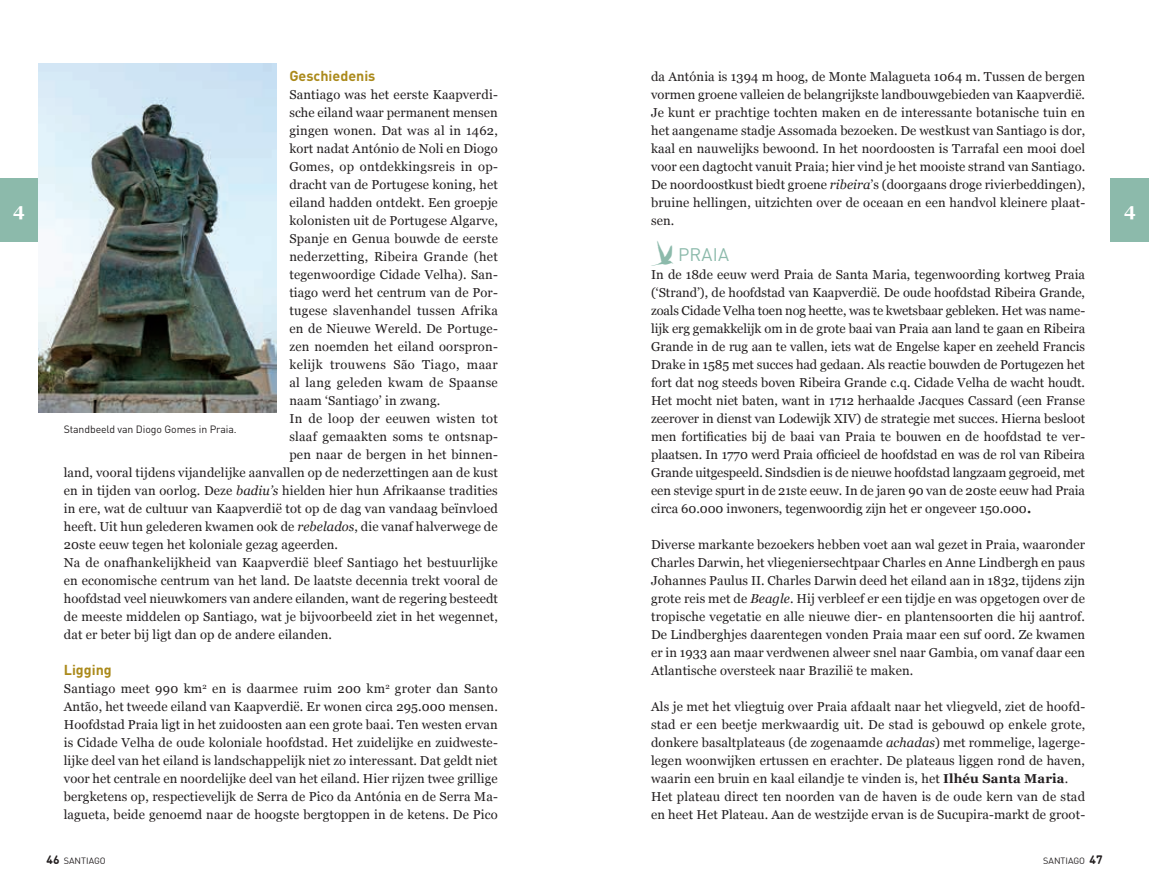
<style>
.page{position:relative;width:1149px;height:893px;background:#fff}
.page>*{position:absolute;margin:0;border:0;box-sizing:border-box;transform-origin:0 0}
.t1{font:18px "DIN Pro";letter-spacing:.01em;color:#8cbaab}
.t2{font:700 18px "Georgia";color:#fff}
.t3{font:700 14.25px "DIN Pro";color:#ab8a1b}
.t4{font:12.9px/18px "Georgia";letter-spacing:.01em;color:#231f20;text-align:justify}
.t5{font:12.9px "Georgia";letter-spacing:.03em;color:#231f20}
.t6{font:700 12px "DIN Round Offc";color:#231f20}
.t7{font:10.5px "DIN Pro";letter-spacing:-.01em;color:#231f20}
.t8{font:9px "DIN Round Offc";color:#231f20}
.s1{font-style:italic}
.s2{font-family:"Dominicus";font-size:36px}
.s3{font-size:18px}
.s4{font-weight:700}
.s5{font-weight:700;font-size:12px}
</style>
<div class="page">
<div style="left:1110px;top:179px;width:38px;height:63px;background:#8cbaab"></div>
<div style="left:0;top:179px;width:38px;height:63px;background:#8cbaab"></div>
<img style="left:38px;top:64px;width:238px;height:348px">
<p class="t3" style="left:289px;top:64px;width:87px">Geschiedenis</p>
<p class="t4" style="left:289px;top:86px;width:210px">Santiago was het eerste Kaapverdi-</p>
<p class="t4" style="left:289px;top:104px;width:210px">sche eiland waar permanent mensen</p>
<p class="t4" style="left:289px;top:122px;width:210px">gingen wonen. Dat was al in 1462,</p>
<p class="t4" style="left:289px;top:140px;width:210px">kort nadat António de Noli en Diogo</p>
<p class="t4" style="left:289px;top:158px;width:210px">Gomes, op ontdekkingsreis in op-</p>
<p class="t4" style="left:289px;top:176px;width:210px">dracht van de Portugese koning, het</p>
<p class="t4" style="left:289px;top:194px;width:210px">eiland hadden ontdekt. Een groepje</p>
<p class="t4" style="left:289px;top:212px;width:210px">kolonisten uit de Portugese Algarve,</p>
<p class="t4" style="left:289px;top:230px;width:210px">Spanje en Genua bouwde de eerste</p>
<p class="t4" style="left:289px;top:247px;width:210px">nederzetting, Ribeira Grande (het</p>
<p class="t4" style="left:289px;top:265px;width:210px">tegenwoordige Cidade Velha). San-</p>
<p class="t4" style="left:289px;top:284px;width:210px">tiago werd het centrum van de Por-</p>
<p class="t4" style="left:289px;top:302px;width:210px">tugese slavenhandel tussen Afrika</p>
<p class="t4" style="left:289px;top:320px;width:210px">en de Nieuwe Wereld. De Portuge-</p>
<p class="t4" style="left:289px;top:338px;width:210px">zen noemden het eiland oorspron-</p>
<p class="t5" style="left:289px;top:357px;width:210px">kelijk trouwens São Tiago, maar</p>
<p class="t4" style="left:289px;top:374px;width:210px">al lang geleden kwam de Spaanse</p>
<p class="t4" style="left:289px;top:392px;width:152px">naam ‘Santiago’ in zwang.</p>
<p class="t4" style="left:289px;top:410px;width:210px">In de loop der eeuwen wisten tot</p>
<p class="t4" style="left:289px;top:427px;width:210px">slaaf gemaakten soms te ontsnap-</p>
<p class="t4" style="left:289px;top:446px;width:210px">pen naar de bergen in het binnen-</p>
<p class="t4" style="left:64px;top:464px;width:435px">land, vooral tijdens vijandelijke aanvallen op de nederzettingen aan de kust</p>
<p class="t4" style="left:64px;top:482px;width:435px">en in tijden van oorlog. Deze <span class="s1">badiu’s</span> hielden hier hun Afrikaanse tradities</p>
<p class="t4" style="left:64px;top:500px;width:435px">in ere, wat de cultuur van Kaapverdië tot op de dag van vandaag beïnvloed</p>
<p class="t4" style="left:64px;top:518px;width:435px">heeft. Uit hun gelederen kwamen ook de <span class="s1">rebelados</span>, die vanaf halverwege de</p>
<p class="t4" style="left:64px;top:535px;width:276px">20ste eeuw tegen het koloniale gezag ageerden.</p>
<p class="t4" style="left:64px;top:553px;width:435px">Na de onafhankelijkheid van Kaapverdië bleef Santiago het bestuurlijke</p>
<p class="t4" style="left:64px;top:571px;width:435px">en economische centrum van het land. De laatste decennia trekt vooral de</p>
<p class="t4" style="left:64px;top:589px;width:435px">hoofdstad veel nieuwkomers van andere eilanden, want de regering besteedt</p>
<p class="t4" style="left:64px;top:607px;width:435px">de meeste middelen op Santiago, wat je bijvoorbeeld ziet in het wegennet,</p>
<p class="t4" style="left:64px;top:625px;width:269px">dat er beter bij ligt dan op de andere eilanden.</p>
<p class="t3" style="left:64px;top:658px;width:49px">Ligging</p>
<p class="t4" style="left:64px;top:680px;width:435px">Santiago meet 990 km<sup>2</sup> en is daarmee ruim 200 km<sup>2</sup> groter dan Santo Antão, het tweede eiland van Kaapverdië. Er wonen circa 295.000 mensen.<br>Hoofdstad Praia ligt in het zuidoosten aan een grote baai. Ten westen ervan is Cidade Velha de oude koloniale hoofdstad. Het zuidelijke en zuidweste&shy;lijke deel van het eiland is landschappelijk niet zo interessant. Dat geldt niet voor het centrale en noordelijke deel van het eiland. Hier rijzen twee grillige bergketens op, respectievelijk de Serra de Pico da Antónia en de Serra Ma&shy;lagueta, beide genoemd naar de hoogste bergtoppen in de ketens. De Pico</p>
<p class="t4" style="left:651px;top:68px;width:435px">da Antónia is 1394 m hoog, de Monte Malagueta 1064 m. Tussen de bergen vormen groene valleien de belangrijkste landbouwgebieden van Kaapverdië.<br>Je kunt er prachtige tochten maken en de interessante botanische tuin en het aangename stadje Assomada bezoeken. De westkust van Santiago is dor, kaal en nauwelijks bewoond. In het noordoosten is Tarrafal een mooi doel voor een dagtocht vanuit Praia; hier vind je het mooiste strand van Santiago.<br>De noordoostkust biedt groene <span class="s1">ribeira</span>’s (doorgaans droge rivierbeddingen), bruine hellingen, uitzichten over de oceaan en een handvol kleinere plaat&shy;sen.</p>
<h1 class="t1" style="left:651px;top:240px;width:79px"><span class="s2">?</span> PRAIA</h1>
<p class="t4" style="left:651px;top:266px;width:435px">In de 18de eeuw werd Praia de Santa Maria, tegenwoording kortweg Praia (‘Strand’), de hoofdstad van Kaapverdië. De oude hoofdstad Ribeira Grande, zoals Cidade Velha toen nog heette, was te kwetsbaar gebleken. Het was name&shy;lijk erg gemakkelijk om in de grote baai van Praia aan land te gaan en Ribeira Grande in de rug aan te vallen, iets wat de Engelse kaper en zeeheld Francis Drake in 1585 met succes had gedaan. Als reactie bouwden de Portugezen het fort dat nog steeds boven Ribeira Grande c.q. Cidade Velha de wacht houdt.<br>Het mocht niet baten, want in 1712 herhaalde Jacques Cassard (een Franse zeerover in dienst van Lodewijk XIV) de strategie met succes. Hierna besloot men fortificaties bij de baai van Praia te bouwen en de hoofdstad te ver&shy;plaatsen. In 1770 werd Praia officieel de hoofdstad en was de rol van Ribeira Grande uitgespeeld. Sindsdien is de nieuwe hoofdstad langzaam gegroeid, met een stevige spurt in de 21ste eeuw. In de jaren 90 van de 20ste eeuw had Praia circa 60.000 inwoners, tegenwoordig zijn het er ongeveer 150.000<span class="s3">.</span></p>
<p class="t4" style="left:651px;top:536px;width:435px">Diverse markante bezoekers hebben voet aan wal gezet in Praia, waaronder Charles Darwin, het vliegeniersechtpaar Charles en Anne Lindbergh en paus Johannes Paulus II. Charles Darwin deed het eiland aan in 1832, tijdens zijn grote reis met de <span class="s1">Beagle</span>. Hij verbleef er een tijdje en was opgetogen over de tropische vegetatie en alle nieuwe dier- en plantensoorten die hij aantrof.<br>De Lindberghjes daarentegen vonden Praia maar een suf oord. Ze kwamen er in 1933 aan maar verdwenen alweer snel naar Gambia, om vanaf daar een Atlantische oversteek naar Brazilië te maken.</p>
<p class="t4" style="left:651px;top:697px;width:435px;text-align:left">Als je met het vliegtuig over Praia afdaalt naar het vliegveld, ziet de hoofd&shy;stad er een beetje merkwaardig uit. De stad is gebouwd op enkele grote, donkere basaltplateaus (de zogenaamde <span class="s1">achadas</span>) met rommelige, lagerge&shy;legen woonwijken ertussen en erachter. De plateaus liggen rond de haven, waarin een bruin en kaal eilandje te vinden is, het <span class="s4">Ilhéu Santa Maria</span>.<br>Het plateau direct ten noorden van de haven is de oude kern van de stad en heet Het Plateau. Aan de westzijde ervan is de Sucupira-markt de groot-</p>
<h1 class="t2" style="left:13px;top:200px;width:13px">4</h1>
<h1 class="t2" style="left:1123px;top:200px;width:13px">4</h1>
<p class="t7" style="left:64px;top:421px;width:174px">Standbeeld van Diogo Gomes in Praia.</p>
<p class="t8" style="left:46px;top:855px;width:61px"><span class="s5">46</span> SANTIAGO</p>
<p class="t6" style="left:1089px;top:852px;width:15px">47</p>
<p class="t8" style="left:1042px;top:855px;width:43px">SANTIAGO</p>
</div>
